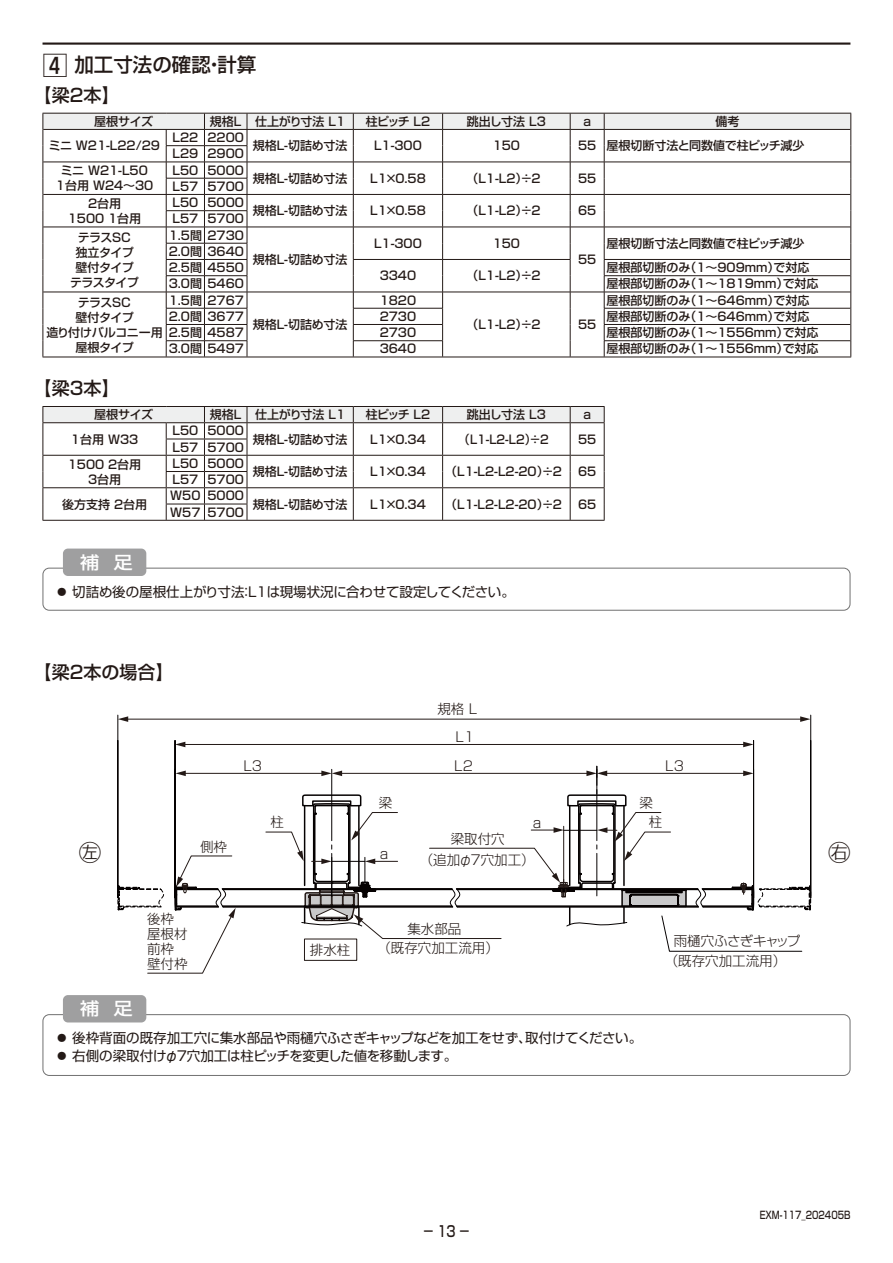
<style>
.page{position:relative;width:893px;height:1263px;background:#fff}
.page>*{position:absolute;margin:0;border:0;box-sizing:border-box;transform-origin:0 0}
.t1{font:22.5px "Shin Go Pro Light 90 msp RKSJ H";color:#231916}
.t2{font:19.5px "Shin Go Pro Medium 90 msp RKSJ H";color:#231916}
.t3{font:18px "Shin Go Pro Medium 90 msp RKSJ H";color:#231916}
.t4{font:17.25px "Shin Go Pro Medium 90 msp RKSJ H";color:#fff;scale:1.11 1}
.t5{font:15px "Shin Go Pro Medium 90 msp RKSJ H";color:#231916;scale:.8 1}
.t6{font:13.5px "Shin Go Pro Regular 90 msp RKSJ H";letter-spacing:-.02em;color:#231916}
.t7{font:13.5px/15px "Shin Go Pro Light 90 msp RKSJ H";color:#231916}
.t8{font:13.5px "Shin Go Pro Light 90 msp RKSJ H";letter-spacing:-.035em;color:#231916}
.t9{font:12px/15px "Shin Go Pro Medium 90 msp RKSJ H";color:#231916;text-align:center}
.t10{font:12px/15px "Shin Go Pro Medium 90 msp RKSJ H";letter-spacing:-.03em;color:#231916;text-align:center}
.t11{font:12px/15px "Shin Go Pro Medium 90 msp RKSJ H";letter-spacing:-.055em;color:#231916;text-align:center}
.t12{font:12px "Shin Go Pro Medium 90 msp RKSJ H";color:#231916;scale:.95 1}
.t13{font:10.5px "Shin Go Pro Medium 90 msp RKSJ H";color:#231916;scale:.8 1}
.s1{font-size:25.35px}
.s2{font-family:"Shin Go Pro Medium 90 msp RKSJ H"}
</style>
<div class="page">
<hr style="left:43px;top:43px;width:807px;height:2px;background:#231916">
<hr style="left:43px;top:357px;width:808px;height:1px;background:#231916">
<svg style="left:43px;top:113px;width:808px;height:244px"></svg>
<svg style="left:43px;top:406px;width:562px;height:114px"></svg>
<hr style="left:43px;top:520px;width:562px;height:1px;background:#231916">
<div style="left:43px;top:568px;width:807px;height:43px;border:1px solid #717171;border-radius:6px"></div>
<div style="left:63px;top:549px;width:83px;height:27px;background:#9f9fa0;border-radius:5px"></div>
<div style="left:43px;top:1014px;width:807px;height:62px;border:1px solid #717171;border-radius:6px"></div>
<div style="left:63px;top:995px;width:83px;height:27px;background:#9f9fa0;border-radius:5px"></div>
<hr style="left:183px;top:744px;width:562px;height:1px;background:#231916">
<svg style="left:176px;top:742px;width:9px;height:5px"></svg>
<svg style="left:743px;top:742px;width:10px;height:5px"></svg>
<hr style="left:126px;top:719px;width:676px;height:1px;background:#231916">
<svg style="left:119px;top:716px;width:9px;height:6px"></svg>
<svg style="left:800px;top:716px;width:10px;height:6px"></svg>
<hr style="left:118px;top:715px;width:1px;height:183px;background:#050101">
<hr style="left:175px;top:740px;width:1px;height:158px;background:#050101">
<hr style="left:810px;top:715px;width:1px;height:183px;background:#050101">
<hr style="left:753px;top:740px;width:1px;height:158px;background:#050101">
<svg style="left:117px;top:766px;width:695px;height:208px"></svg>
<hr style="left:622px;top:889px;width:64px;height:2px;background:#050101">
<h2 class="t2" style="left:43px;top:58px;width:215px"><span class="s1">4</span> 加工寸法の確認・計算</h2>
<h3 class="t3" style="left:34px;top:89px;width:88px">【梁2本】</h3>
<p class="t9" style="left:94px;top:115px;width:61px">屋根サイズ</p>
<p class="t9" style="left:210px;top:115px;width:137px">規格L 仕上がり寸法 L1</p>
<p class="t9" style="left:366px;top:115px;width:66px">柱ピッチ L2</p>
<p class="t9" style="left:467px;top:115px;width:80px">跳出し寸法 L3</p>
<p class="t9" style="left:583px;top:115px;width:9px">a</p>
<p class="t9" style="left:715px;top:115px;width:25px">備考</p>
<p class="t9" style="left:49px;top:140px;width:113px">ミニ W21-L22/29</p>
<p class="t9" style="left:172px;top:132px;width:73px">L22 2200</p>
<p class="t9" style="left:253px;top:140px;width:96px">規格L-切詰め寸法</p>
<p class="t9" style="left:374px;top:140px;width:49px">L1-300</p>
<p class="t9" style="left:493px;top:140px;width:29px">150</p>
<p class="t9" style="left:578px;top:140px;width:228px">55 屋根切断寸法と同数値で柱ピッチ減少</p>
<p class="t9" style="left:172px;top:148px;width:73px">L29 2900</p>
<p class="t9" style="left:56px;top:165px;width:99px">ミニ W21-L50<br>1台用 W24～30</p>
<p class="t9" style="left:172px;top:164px;width:73px">L50 5000</p>
<p class="t9" style="left:172px;top:180px;width:73px">L57 5700</p>
<p class="t9" style="left:68px;top:197px;width:75px">2台用<br>1500 1台用</p>
<p class="t9" style="left:172px;top:197px;width:73px">L50 5000</p>
<p class="t9" style="left:172px;top:213px;width:73px">L57 5700</p>
<p class="t9" style="left:253px;top:172px;width:96px">規格L-切詰め寸法</p>
<p class="t9" style="left:370px;top:172px;width:57px">L1×0.58</p>
<p class="t9" style="left:466px;top:172px;width:76px">（L1-L2）÷2</p>
<p class="t9" style="left:578px;top:172px;width:20px">55</p>
<p class="t9" style="left:253px;top:205px;width:96px">規格L-切詰め寸法</p>
<p class="t9" style="left:370px;top:205px;width:57px">L1×0.58</p>
<p class="t9" style="left:466px;top:205px;width:76px">（L1-L2）÷2</p>
<p class="t9" style="left:578px;top:205px;width:20px">65</p>
<p class="t11" style="left:70px;top:231px;width:70px">テラスSC<br>独立タイプ壁付タイプテラスタイプ</p>
<p class="t9" style="left:169px;top:229px;width:77px">1.5間 2730</p>
<p class="t9" style="left:606px;top:237px;width:200px">屋根切断寸法と同数値で柱ピッチ減少</p>
<p class="t9" style="left:374px;top:237px;width:49px">L1-300</p>
<p class="t9" style="left:493px;top:237px;width:29px">150</p>
<p class="t9" style="left:169px;top:245px;width:77px;line-height:16.2px;text-align:left">2.0間 3640<br>2.5間 4550</p>
<p class="t9" style="left:253px;top:254px;width:96px">規格L-切詰め寸法</p>
<p class="t9" style="left:578px;top:254px;width:20px">55</p>
<p class="t9" style="left:606px;top:262px;width:205px">屋根部切断のみ（1～909mm）で対応</p>
<p class="t9" style="left:380px;top:270px;width:38px">3340</p>
<p class="t9" style="left:466px;top:270px;width:76px">（L1-L2）÷2</p>
<p class="t9" style="left:169px;top:278px;width:77px">3.0間 5460</p>
<p class="t9" style="left:606px;top:278px;width:214px">屋根部切断のみ（1～1819mm）で対応</p>
<p class="t9" style="left:606px;top:294px;width:205px">屋根部切断のみ（1～646mm）で対応</p>
<p class="t10" style="left:46px;top:296px;width:118px">テラスSC<br>壁付タイプ<br>造り付けバルコニー用屋根タイプ</p>
<p class="t9" style="left:169px;top:294px;width:77px">1.5間 2767</p>
<p class="t9" style="left:380px;top:294px;width:38px">1820</p>
<p class="t9" style="left:169px;top:310px;width:77px">2.0間 3677</p>
<p class="t9" style="left:380px;top:310px;width:38px">2730</p>
<p class="t9" style="left:606px;top:310px;width:205px">屋根部切断のみ（1～646mm）で対応</p>
<p class="t9" style="left:169px;top:327px;width:77px">2.5間 4587</p>
<p class="t9" style="left:380px;top:327px;width:38px">2730</p>
<p class="t9" style="left:606px;top:327px;width:214px">屋根部切断のみ（1～1556mm）で対応</p>
<p class="t9" style="left:169px;top:343px;width:77px">3.0間 5497</p>
<p class="t9" style="left:380px;top:343px;width:38px">3640</p>
<p class="t9" style="left:606px;top:343px;width:214px">屋根部切断のみ（1～1556mm）で対応</p>
<p class="t9" style="left:466px;top:319px;width:76px">（L1-L2）÷2</p>
<p class="t9" style="left:578px;top:319px;width:20px">55</p>
<p class="t9" style="left:253px;top:319px;width:96px">規格L-切詰め寸法</p>
<h3 class="t3" style="left:34px;top:382px;width:88px">【梁3本】</h3>
<p class="t9" style="left:94px;top:409px;width:61px">屋根サイズ</p>
<p class="t9" style="left:210px;top:409px;width:137px">規格L 仕上がり寸法 L1</p>
<p class="t9" style="left:366px;top:409px;width:66px">柱ピッチ L2</p>
<p class="t9" style="left:467px;top:409px;width:80px">跳出し寸法 L3</p>
<p class="t9" style="left:583px;top:409px;width:9px">a</p>
<p class="t9" style="left:71px;top:433px;width:69px">1台用 W33</p>
<p class="t9" style="left:172px;top:425px;width:73px">L50 5000</p>
<p class="t9" style="left:253px;top:433px;width:96px">規格L-切詰め寸法</p>
<p class="t9" style="left:370px;top:433px;width:57px">L1×0.34</p>
<p class="t12" style="left:459px;top:434px;width:96px">（L1-L2-L2）÷2</p>
<p class="t9" style="left:578px;top:433px;width:20px">55</p>
<p class="t9" style="left:172px;top:441px;width:73px">L57 5700</p>
<p class="t9" style="left:68px;top:458px;width:75px">1500 2台用<br>3台用</p>
<p class="t9" style="left:172px;top:458px;width:73px">L50 5000</p>
<p class="t9" style="left:172px;top:474px;width:73px">L57 5700</p>
<p class="t9" style="left:62px;top:498px;width:87px">後方支持 2台用</p>
<p class="t9" style="left:170px;top:490px;width:75px">W50 5000</p>
<p class="t9" style="left:170px;top:506px;width:75px">W57 5700</p>
<p class="t9" style="left:253px;top:466px;width:96px">規格L-切詰め寸法</p>
<p class="t9" style="left:370px;top:466px;width:57px">L1×0.34</p>
<p class="t9" style="left:445px;top:466px;width:118px">（L1-L2-L2-20）÷2</p>
<p class="t9" style="left:578px;top:466px;width:20px">65</p>
<p class="t9" style="left:253px;top:498px;width:96px">規格L-切詰め寸法</p>
<p class="t9" style="left:370px;top:498px;width:57px">L1×0.34</p>
<p class="t9" style="left:445px;top:498px;width:118px">（L1-L2-L2-20）÷2</p>
<p class="t9" style="left:578px;top:498px;width:20px">65</p>
<h3 class="t4" style="left:80px;top:556px;width:49px">補 足</h3>
<p class="t6" style="left:55px;top:586px;width:461px"><span class="s2">●</span> 切詰め後の屋根仕上がり寸法：L1は現場状況に合わせて設定してください。</p>
<h3 class="t3" style="left:34px;top:666px;width:142px">【梁2本の場合】</h3>
<p class="t7" style="left:437px;top:703px;width:42px">規格 L</p>
<p class="t7" style="left:456px;top:731px;width:20px">L1</p>
<p class="t7" style="left:243px;top:760px;width:20px">L3</p>
<p class="t7" style="left:454px;top:760px;width:20px">L2</p>
<p class="t7" style="left:665px;top:760px;width:20px">L3</p>
<p class="t7" style="left:379px;top:797px;width:15px">梁</p>
<p class="t7" style="left:639px;top:797px;width:15px">梁</p>
<p class="t7" style="left:271px;top:817px;width:15px">柱</p>
<p class="t7" style="left:649px;top:817px;width:15px">柱</p>
<p class="t7" style="left:533px;top:817px;width:10px">a</p>
<p class="t7" style="left:420px;top:830px;width:117px;line-height:21.8px;text-align:center">梁取付穴<br>（追加φ7穴加工）</p>
<p class="t7" style="left:200px;top:841px;width:28px">側枠</p>
<h1 class="t1" style="left:79px;top:844px;width:24px">㊧</h1>
<h1 class="t1" style="left:828px;top:844px;width:24px">㊨</h1>
<p class="t7" style="left:380px;top:848px;width:10px">a</p>
<h3 class="t4" style="left:80px;top:1002px;width:49px">補 足</h3>
<p class="t7" style="left:147px;top:913px;width:42px">後枠屋根材前枠壁付枠</p>
<p class="t7" style="left:310px;top:944px;width:42px">排水柱</p>
<p class="t7" style="left:407px;top:923px;width:55px">集水部品</p>
<p class="t7" style="left:377px;top:942px;width:123px">（既存穴加工流用）</p>
<p class="t6" style="left:55px;top:1033px;width:588px"><span class="s2">●</span> 後枠背面の既存加工穴に集水部品や雨樋穴ふさぎキャップなどを加工をせず、取付けてください。</p>
<p class="t6" style="left:55px;top:1051px;width:404px"><span class="s2">●</span> 右側の梁取付けφ7穴加工は柱ピッチを変更した値を移動します。</p>
<p class="t8" style="left:674px;top:936px;width:128px">雨樋穴ふさぎキャップ</p>
<p class="t7" style="left:665px;top:956px;width:123px">（既存穴加工流用）</p>
<p class="t5" style="left:422px;top:1226px;width:62px">－13－</p>
<p class="t13" style="left:760px;top:1211px;width:115px">EXM-117_202405B</p>
</div>
